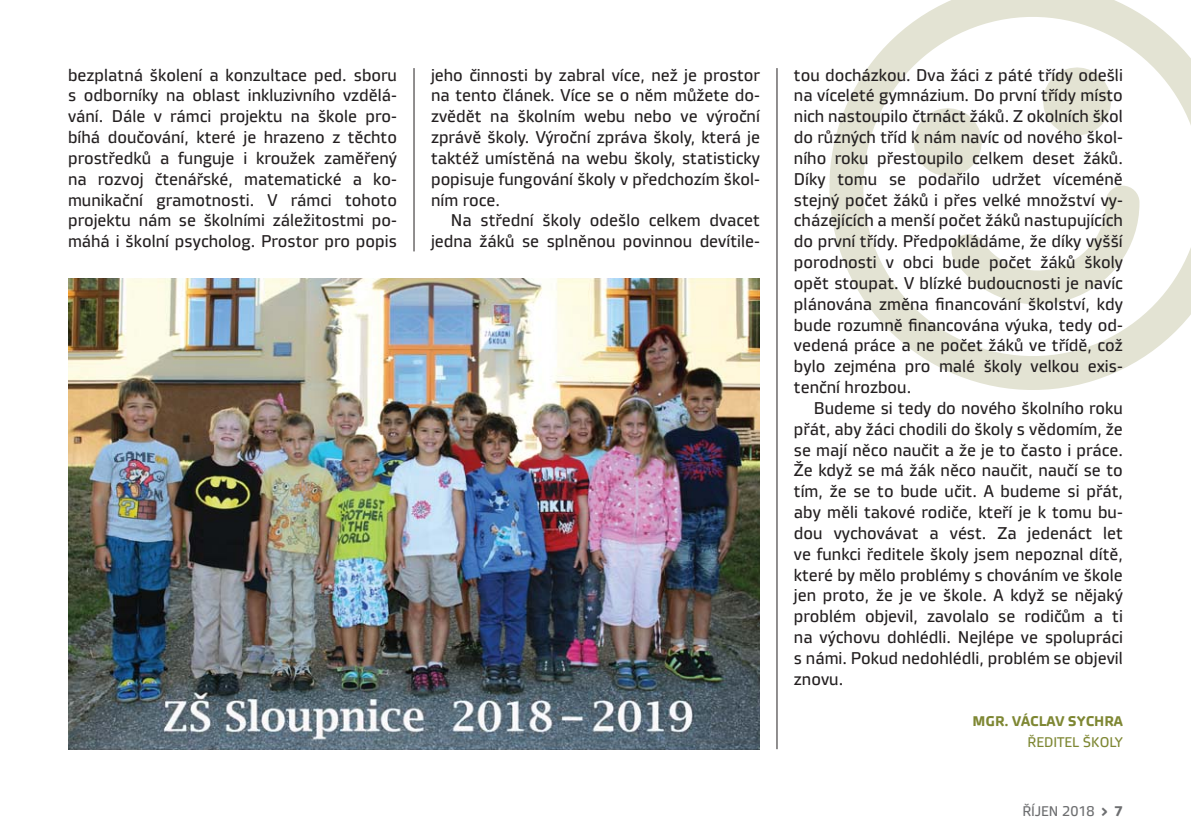
<style>
.page{position:relative;width:1191px;height:840px;background:#fff}
.page>*{position:absolute;margin:0;border:0;box-sizing:border-box;transform-origin:0 0}
.t1{font:17px/20.8px "Vida 32 Pro";color:#231f20;text-align:justify}
.t2{font:700 14px "Vida 32 Pro";color:#7e8733}
.t3{font:14px "Vida 32 Pro";color:#7e8733}
.t4{font:14px "Vida 32 Pro";color:#6d6e70}
.s1{font-weight:700}
</style>
<div class="page">
<svg style="left:829px;top:0;width:362px;height:390px"></svg>
<img style="left:68px;top:278px;width:692px;height:470px">
<hr style="left:414px;top:68px;width:1px;height:183px;background:#231f20">
<hr style="left:776px;top:68px;width:1px;height:680px;background:#231f20">
<p class="t1" style="left:68px;top:66px;width:330px">bezplatná školení a konzultace ped. sboru s odborníky na oblast inkluzivního vzdělá&shy;vání. Dále v rámci projektu na škole pro&shy;bíhá doučování, které je hrazeno z těchto prostředků a funguje i kroužek zaměřený na rozvoj čtenářské, matematické a ko&shy;munikační gramotnosti. V rámci tohoto projektu nám se školními záležitostmi po&shy;máhá i školní psycholog. Prostor pro popis</p>
<p class="t1" style="left:431px;top:66px;width:330px">jeho činnosti by zabral více, než je prostor na tento článek. Více se o něm můžete do&shy;zvědět na školním webu nebo ve výroční zprávě školy. Výroční zpráva školy, která je taktéž umístěná na webu školy, statisticky popisuje fungování školy v předchozím škol&shy;ním roce.</p>
<p class="t1" style="left:431px;top:211px;width:330px;text-align:right">Na střední školy odešlo celkem dvacet jedna žáků se splněnou povinnou devítile-</p>
<p class="t1" style="left:794px;top:66px;width:330px">tou docházkou. Dva žáci z páté třídy odešli na víceleté gymnázium. Do první třídy místo nich nastoupilo čtrnáct žáků. Z okolních škol do různých tříd k nám navíc od nového škol&shy;ního roku přestoupilo celkem deset žáků.<br>Díky tomu se podařilo udržet víceméně stejný počet žáků i přes velké množství vy&shy;cházejících a menší počet žáků nastupujících do první třídy. Předpokládáme, že díky vyšší porodnosti v obci bude počet žáků školy opět stoupat. V blízké budoucnosti je navíc plánována změna financování školství, kdy bude rozumně financována výuka, tedy od&shy;vedená práce a ne počet žáků ve třídě, což bylo zejména pro malé školy velkou exis&shy;tenční hrozbou.</p>
<p class="t1" style="left:794px;top:399px;width:330px;text-indent:20px">Budeme si tedy do nového školního roku přát, aby žáci chodili do školy s vědomím, že se mají něco naučit a že je to často i práce.<br>Že když se má žák něco naučit, naučí se to tím, že se to bude učit. A budeme si přát, aby měli takové rodiče, kteří je k tomu bu&shy;dou vychovávat a vést. Za jedenáct let ve funkci ředitele školy jsem nepoznal dítě, které by mělo problémy s chováním ve škole jen proto, že je ve škole. A když se nějaký problém objevil, zavolalo se rodičům a ti na výchovu dohlédli. Nejlépe ve spolupráci s námi. Pokud nedohlédli, problém se objevil znovu.</p>
<p class="t2" style="left:972px;top:715px;width:152px">MGR. VÁCLAV SYCHRA</p>
<p class="t3" style="left:1027px;top:736px;width:97px">ŘEDITEL ŠKOLY</p>
<p class="t4" style="left:1022px;top:805px;width:102px">ŘÍJEN 2018 <span class="s1">› 7</span></p>
</div>
